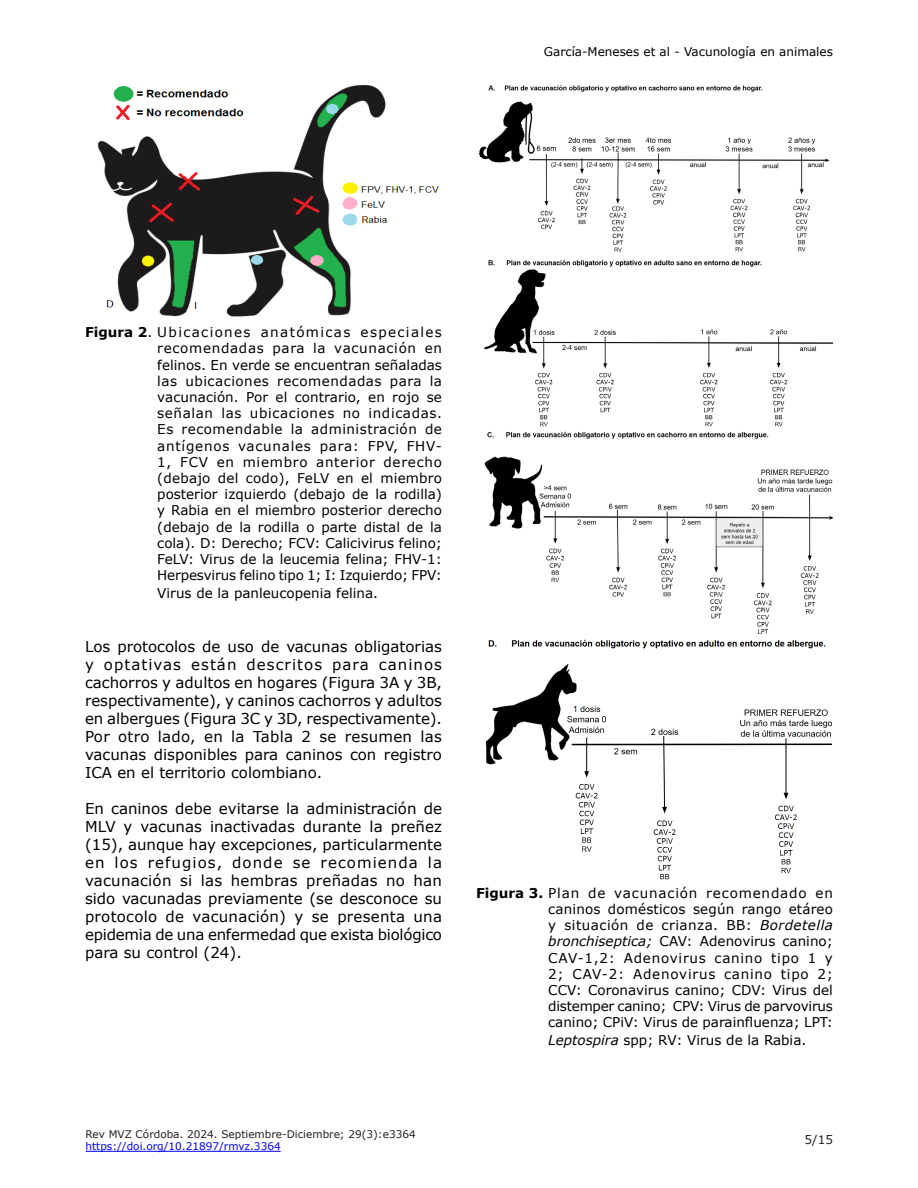
<style>
.page{position:relative;width:918px;height:1188px;background:#fff}
.page>*{position:absolute;margin:0;border:0;box-sizing:border-box;transform-origin:0 0}
.t1{font:15px/18px "Verdana";color:#000;text-align:justify}
.t2{font:13.5px/16.2px "Verdana";color:#000;text-align:justify}
.t3{font:12px "Verdana";color:#000}
.t4{font:12px "Verdana";color:#231f20}
.t5{font:10.5px "Verdana";color:#231f20}
.t6{font:10.5px "Verdana";color:#00f}
.s1{font-weight:700}
.s2{font-style:italic}
</style>
<div class="page">
<hr style="left:86px;top:1151px;width:195px;height:1px;background:#00f">
<img style="left:97px;top:85px;width:342px;height:232px">
<img style="left:478px;top:85px;width:352px;height:167px">
<img style="left:484px;top:259px;width:349px;height:168px">
<img style="left:484px;top:431px;width:349px;height:203px">
<img style="left:485px;top:639px;width:347px;height:241px">
<p class="t3" style="left:544px;top:43px;width:291px">García-Meneses et al - Vacunología en animales</p>
<p class="t2" style="left:157px;top:324px;width:286px;text-indent:-72px"><span class="s1">Figura 2</span>. Ubicaciones anatómicas especiales recomendadas para la vacunación en felinos. En verde se encuentran señaladas las ubicaciones recomendadas para la vacunación. Por el contrario, en rojo se señalan las ubicaciones no indicadas.<br>Es recomendable la administración de antígenos vacunales para: FPV, FHV-1, FCV en miembro anterior derecho (debajo del codo), FeLV en el miembro posterior izquierdo (debajo de la rodilla) y Rabia en el miembro posterior derecho (debajo de la rodilla o parte distal de la cola). D: Derecho; FCV: Calicivirus felino; FeLV: Virus de la leucemia felina; FHV-1:<br>Herpesvirus felino tipo 1; I: Izquierdo; FPV:</p>
<p class="t2" style="left:157px;top:585px;width:222px">Virus de la panleucopenia felina.</p>
<p class="t1" style="left:85px;top:638px;width:359px">Los protocolos de uso de vacunas obligatorias y optativas están descritos para caninos cachorros y adultos en hogares (Figura 3A y 3B, respectivamente), y caninos cachorros y adultos en albergues (Figura 3C y 3D, respectivamente).<br>Por otro lado, en la Tabla 2 se resumen las vacunas disponibles para caninos con registro ICA en el territorio colombiano.</p>
<p class="t1" style="left:85px;top:800px;width:359px">En caninos debe evitarse la administración de MLV y vacunas inactivadas durante la preñez (15), aunque hay excepciones, particularmente en los refugios, donde se recomienda la vacunación si las hembras preñadas no han sido vacunadas previamente (se desconoce su protocolo de vacunación) y se presenta una epidemia de una enfermedad que exista biológico para su control (24).</p>
<p class="t5" style="left:86px;top:1127px;width:332px">Rev MVZ Córdoba. 2024. Septiembre-Diciembre; 29(3):e3364</p>
<p class="t6" style="left:86px;top:1139px;width:197px">https://doi.org/10.21897/rmvz.3364</p>
<p class="t2" style="left:548px;top:885px;width:286px;text-indent:-72px"><span class="s1">Figura 3.</span> Plan de vacunación recomendado en caninos domésticos según rango etáreo y situación de crianza. BB: <span class="s2">Bordetella bronchiseptica;</span> CAV: Adenovirus canino; CAV-1,2: Adenovirus canino tipo 1 y 2; CAV-2: Adenovirus canino tipo 2; CCV: Coronavirus canino; CDV: Virus del distemper canino; CPV: Virus de parvovirus canino; CPiV: Virus de parainfluenza; LPT:</p>
<p class="t2" style="left:548px;top:1032px;width:260px"><span class="s2">Leptospira</span> spp; RV: Virus de la Rabia.</p>
<p class="t4" style="left:805px;top:1132px;width:30px">5/15</p>
</div>
